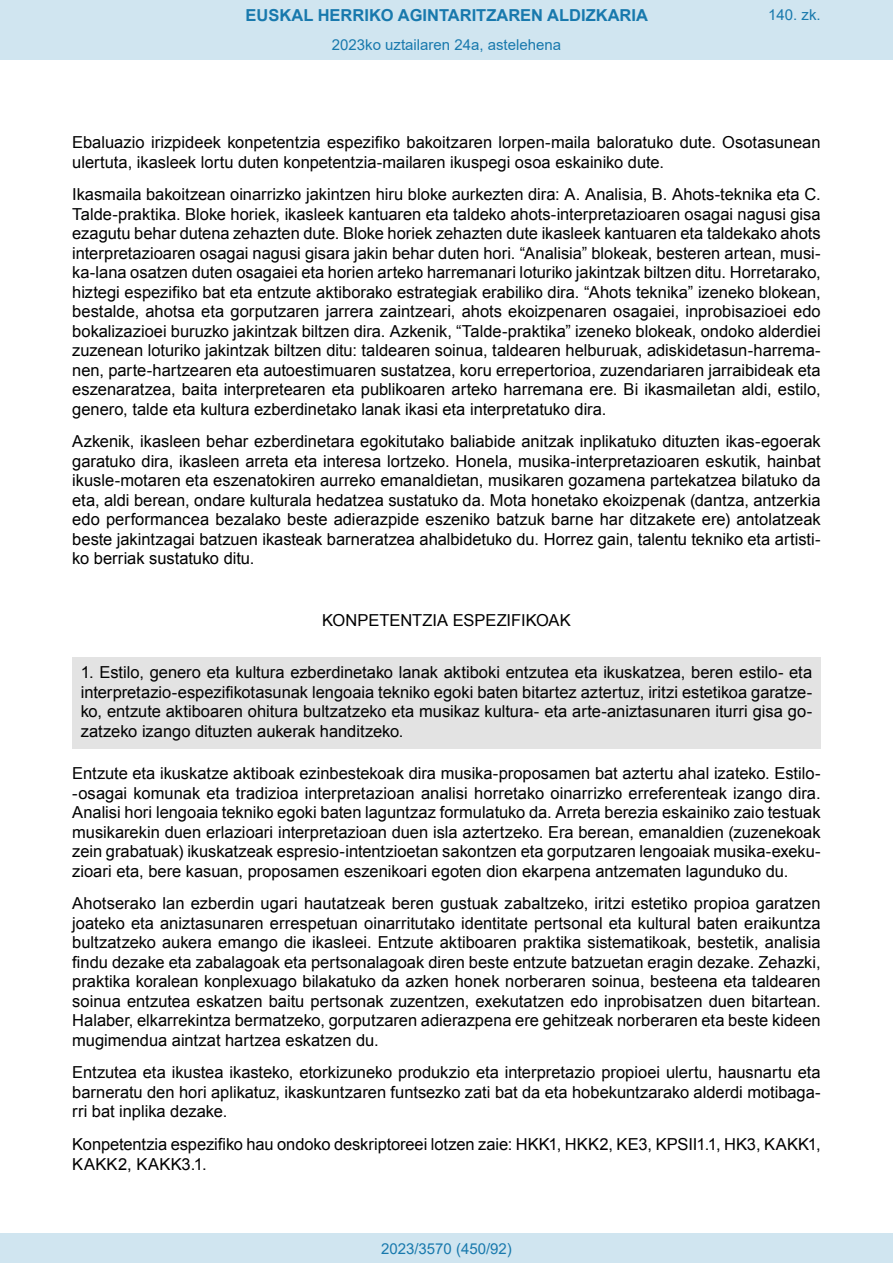
<style>
.page{position:relative;width:893px;height:1263px;background:#fff}
.page>*{position:absolute;margin:0;border:0;box-sizing:border-box;transform-origin:0 0}
.t1{font:16.5px/19.5px "Arial";letter-spacing:-.005em;color:#000;text-align:justify}
.t2{font:700 16.5px "Arial";color:#1879ad}
.Paginacion_Centro{font:15px "Arial";color:#1879ad}
</style>
<div class="page">
<div style="left:72px;top:658px;width:749px;height:91px;background:#e3e3e3"></div>
<div style="left:0;top:0;width:893px;height:60px;background:#d0e5f0"></div>
<div style="left:0;top:1233px;width:893px;height:30px;background:#d0e5f0"></div>
<p class="t2" style="left:246px;top:3px;width:404px">EUSKAL HERRIKO AGINTARITZAREN ALDIZKARIA</p>
<p class="Paginacion_Centro" style="left:768px;top:5px;width:54px">140. zk.</p>
<p class="Paginacion_Centro" style="left:332px;top:35px;width:231px">2023ko uztailaren 24a, astelehena</p>
<p class="t1" style="left:72px;top:133px;width:750px">Ebaluazio irizpideek konpetentzia espezifiko bakoitzaren lorpen-maila baloratuko dute. Osotasunean ulertuta, ikasleek lortu duten konpetentzia-mailaren ikuspegi osoa eskainiko dute.</p>
<p class="t1" style="left:72px;top:185px;width:750px">Ikasmaila bakoitzean oinarrizko jakintzen hiru bloke aurkezten dira: A. Analisia, B. Ahots-teknika eta C.<br>Talde-praktika. Bloke horiek, ikasleek kantuaren eta taldeko ahots-interpretazioaren osagai nagusi gisa ezagutu behar dutena zehazten dute. Bloke horiek zehazten dute ikasleek kantuaren eta taldekako ahots interpretazioaren osagai nagusi gisara jakin behar duten hori. “Analisia” blokeak, besteren artean, musi&shy;ka-lana osatzen duten osagaiei eta horien arteko harremanari loturiko jakintzak biltzen ditu. Horretarako, hiztegi espezifiko bat eta entzute aktiborako estrategiak erabiliko dira. “Ahots teknika” izeneko blokean, bestalde, ahotsa eta gorputzaren jarrera zaintzeari, ahots ekoizpenaren osagaiei, inprobisazioei edo bokalizazioei buruzko jakintzak biltzen dira. Azkenik, “Talde-praktika” izeneko blokeak, ondoko alderdiei zuzenean loturiko jakintzak biltzen ditu: taldearen soinua, taldearen helburuak, adiskidetasun-harrema&shy;nen, parte-hartzearen eta autoestimuaren sustatzea, koru errepertorioa, zuzendariaren jarraibideak eta eszenaratzea, baita interpretearen eta publikoaren arteko harremana ere. Bi ikasmailetan aldi, estilo, genero, talde eta kultura ezberdinetako lanak ikasi eta interpretatuko dira.</p>
<p class="t1" style="left:72px;top:432px;width:750px">Azkenik, ikasleen behar ezberdinetara egokitutako baliabide anitzak inplikatuko dituzten ikas-egoerak garatuko dira, ikasleen arreta eta interesa lortzeko. Honela, musika-interpretazioaren eskutik, hainbat ikusle-motaren eta eszenatokiren aurreko emanaldietan, musikaren gozamena partekatzea bilatuko da eta, aldi berean, ondare kulturala hedatzea sustatuko da. Mota honetako ekoizpenak (dantza, antzerkia edo performancea bezalako beste adierazpide eszeniko batzuk barne har ditzakete ere) antolatzeak beste jakintzagai batzuen ikasteak barneratzea ahalbidetuko du. Horrez gain, talentu tekniko eta artisti&shy;ko berriak sustatuko ditu.</p>
<p class="t1" style="left:322px;top:611px;width:250px">KONPETENTZIA ESPEZIFIKOAK</p>
<p class="t1" style="left:81px;top:663px;width:733px">1. Estilo, genero eta kultura ezberdinetako lanak aktiboki entzutea eta ikuskatzea, beren estilo- eta interpretazio-espezifikotasunak lengoaia tekniko egoki baten bitartez aztertuz, iritzi estetikoa garatze&shy;ko, entzute aktiboaren ohitura bultzatzeko eta musikaz kultura- eta arte-aniztasunaren iturri gisa go&shy;zatzeko izango dituzten aukerak handitzeko.</p>
<p class="t1" style="left:72px;top:764px;width:750px">Entzute eta ikuskatze aktiboak ezinbestekoak dira musika-proposamen bat aztertu ahal izateko. Estilo--osagai komunak eta tradizioa interpretazioan analisi horretako oinarrizko erreferenteak izango dira.<br>Analisi hori lengoaia tekniko egoki baten laguntzaz formulatuko da. Arreta berezia eskainiko zaio testuak musikarekin duen erlazioari interpretazioan duen isla aztertzeko. Era berean, emanaldien (zuzenekoak zein grabatuak) ikuskatzeak espresio-intentzioetan sakontzen eta gorputzaren lengoaiak musika-exeku&shy;zioari eta, bere kasuan, proposamen eszenikoari egoten dion ekarpena antzematen lagunduko du.</p>
<p class="t1" style="left:72px;top:894px;width:750px">Ahotserako lan ezberdin ugari hautatzeak beren gustuak zabaltzeko, iritzi estetiko propioa garatzen joateko eta aniztasunaren errespetuan oinarritutako identitate pertsonal eta kultural baten eraikuntza bultzatzeko aukera emango die ikasleei. Entzute aktiboaren praktika sistematikoak, bestetik, analisia findu dezake eta zabalagoak eta pertsonalagoak diren beste entzute batzuetan eragin dezake. Zehazki, praktika koralean konplexuago bilakatuko da azken honek norberaren soinua, besteena eta taldearen soinua entzutea eskatzen baitu pertsonak zuzentzen, exekutatzen edo inprobisatzen duen bitartean.<br>Halaber, elkarrekintza bermatzeko, gorputzaren adierazpena ere gehitzeak norberaren eta beste kideen mugimendua aintzat hartzea eskatzen du.</p>
<p class="t1" style="left:72px;top:1063px;width:750px">Entzutea eta ikustea ikasteko, etorkizuneko produkzio eta interpretazio propioei ulertu, hausnartu eta barneratu den hori aplikatuz, ikaskuntzaren funtsezko zati bat da eta hobekuntzarako alderdi motibaga&shy;rri bat inplika dezake.</p>
<p class="t1" style="left:72px;top:1135px;width:750px">Konpetentzia espezifiko hau ondoko deskriptoreei lotzen zaie: HKK1, HKK2, KE3, KPSII1.1, HK3, KAKK1,<br>KAKK2, KAKK3.1.</p>
<p class="Paginacion_Centro" style="left:381px;top:1238px;width:132px">2023/3570 (450/92)</p>
</div>
